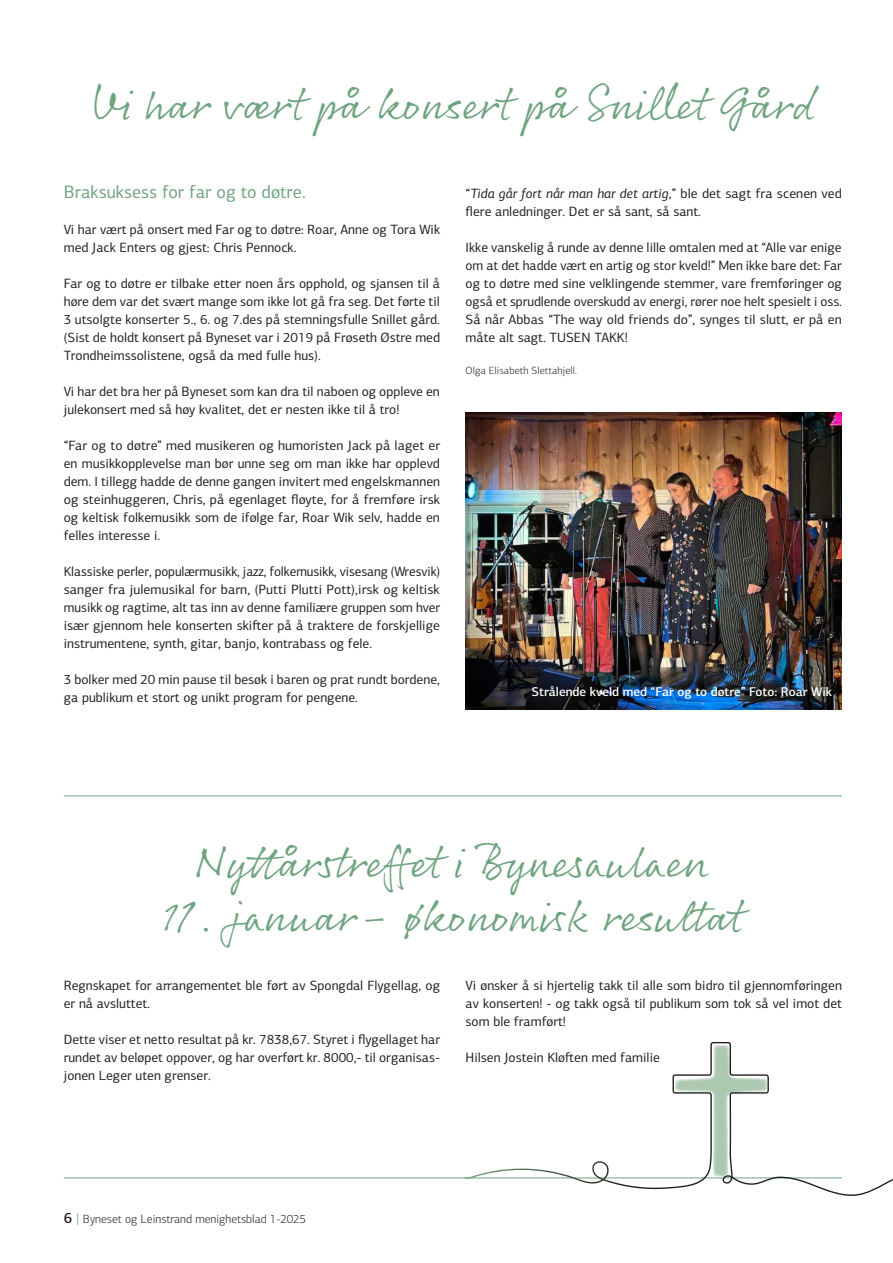
<style>
.page{position:relative;width:893px;height:1263px;background:#fff}
.page>*{position:absolute;margin:0;border:0;box-sizing:border-box;transform-origin:0 0}
.TEMA{font:45px "Rollerscript Smooth";color:#70a481}
.TEKST{font:18px "PF Centro Sans Pro";color:#70a481}
.TEKST-2{font:13.5px/18px "PF Centro Sans Pro";color:#231f20}
.BILDETEKST{font:500 12.75px "PF Centro Sans Pro";color:#fff}
.t1{font:300 12px "PF Centro Sans Pro";color:#231f20}
.SIGN{font:300 10.5px "PF Centro Sans Pro";letter-spacing:.01em;color:#231f20}
.s1{font-style:italic}
.s2{font-weight:500;font-size:15px}
.s3{font-weight:400;font-size:13.5px;color:#70a481}
</style>
<div class="page">
<img style="left:466px;top:413px;width:376px;height:296px">
<hr style="left:64px;top:1177px;width:778px;height:1px;background:#70a481">
<hr style="left:64px;top:795px;width:778px;height:1px;background:#70a481">
<svg style="left:465px;top:1042px;width:428px;height:154px"></svg>
<p class="TEMA" style="left:91px;top:76px;width:724px">Vi har vært på konsert på Snillet Gård</p>
<p class="TEKST" style="left:64px;top:181px;width:243px">Braksuksess for far og to døtre.</p>
<p class="TEKST-2" style="left:64px;top:220px;width:378px">Vi har vært på onsert med Far og to døtre: Roar, Anne og Tora Wik med Jack Enters og gjest: Chris Pennock.</p>
<p class="TEKST-2" style="left:64px;top:274px;width:378px;text-align:justify">Far og to døtre er tilbake etter noen års opphold, og sjansen til å høre dem var det svært mange som ikke lot gå fra seg. Det førte til 3 utsolgte konserter 5., 6. og 7.des på stemningsfulle Snillet gård. (Sist de holdt konsert på Byneset var i 2019 på Frøseth Østre med Trondheimssolistene, også da med fulle hus).</p>
<p class="TEKST-2" style="left:64px;top:382px;width:378px">Vi har det bra her på Byneset som kan dra til naboen og oppleve en julekonsert med så høy kvalitet, det er nesten ikke til å tro!</p>
<p class="TEKST-2" style="left:64px;top:436px;width:378px;text-align:justify">“Far og to døtre” med musikeren og humoristen Jack på laget er en musikkopplevelse man bør unne seg om man ikke har opplevd dem. I tillegg hadde de denne gangen invitert med engelskmannen og steinhuggeren, Chris, på egenlaget fløyte, for å fremføre irsk og keltisk folkemusikk som de ifølge far, Roar Wik selv, hadde en felles interesse i.</p>
<p class="TEKST-2" style="left:64px;top:562px;width:378px;text-align:justify">Klassiske perler, populærmusikk, jazz, folkemusikk, visesang (Wresvik) sanger fra julemusikal for barn, (Putti Plutti Pott),irsk og keltisk musikk og ragtime, alt tas inn av denne familiære gruppen som hver især gjennom hele konserten skifter på å traktere de forskjellige instrumentene, synth, gitar, banjo, kontrabass og fele.</p>
<p class="TEKST-2" style="left:64px;top:670px;width:378px">3 bolker med 20 min pause til besøk i baren og prat rundt bordene, ga publikum et stort og unikt program for pengene.</p>
<p class="TEKST-2" style="left:466px;top:184px;width:378px">“<span class="s1">Tida går fort når man har det artig</span>,” ble det sagt fra scenen ved flere anledninger. Det er så sant, så sant.</p>
<p class="TEKST-2" style="left:466px;top:238px;width:378px;text-align:justify">Ikke vanskelig å runde av denne lille omtalen med at “Alle var enige om at det hadde vært en artig og stor kveld!” Men ikke bare det: Far og to døtre med sine velklingende stemmer, vare fremføringer og også et sprudlende overskudd av energi, rører noe helt spesielt i oss.</p>
<p class="TEKST-2" style="left:466px;top:310px;width:378px">Så når Abbas “The way old friends do”, synges til slutt, er på en måte alt sagt. TUSEN TAKK!</p>
<p class="SIGN" style="left:466px;top:364px;width:113px">Olga Elisabeth Slettahjell.</p>
<p class="BILDETEKST" style="left:532px;top:684px;width:302px">Strålende kveld med “Far og to døtre” Foto: Roar Wik</p>
<p class="TEMA" style="left:197px;top:834px;width:514px">Nyttårstreffet i Bynesaulaen</p>
<p class="TEMA" style="left:163px;top:888px;width:581px">11. januar- økonomisk resultat</p>
<p class="TEKST-2" style="left:64px;top:976px;width:378px">Regnskapet for arrangementet ble ført av Spongdal Flygellag, og er nå avsluttet.</p>
<p class="TEKST-2" style="left:64px;top:1030px;width:378px;text-align:justify">Dette viser et netto resultat på kr. 7838,67. Styret i flygellaget har rundet av beløpet oppover, og har overført kr. 8000,- til organisas&shy;jonen Leger uten grenser.</p>
<p class="TEKST-2" style="left:466px;top:976px;width:378px;text-align:justify">Vi ønsker å si hjertelig takk til alle som bidro til gjennomføringen av konserten! - og takk også til publikum som tok så vel imot det som ble framført!</p>
<p class="TEKST-2" style="left:466px;top:1048px;width:196px">Hilsen Jostein Kløften med familie</p>
<p class="t1" style="left:64px;top:1212px;width:244px"><span class="s2">6</span> <span class="s3">|</span> Byneset og Leinstrand menighetsblad 1-2025</p>
</div>
